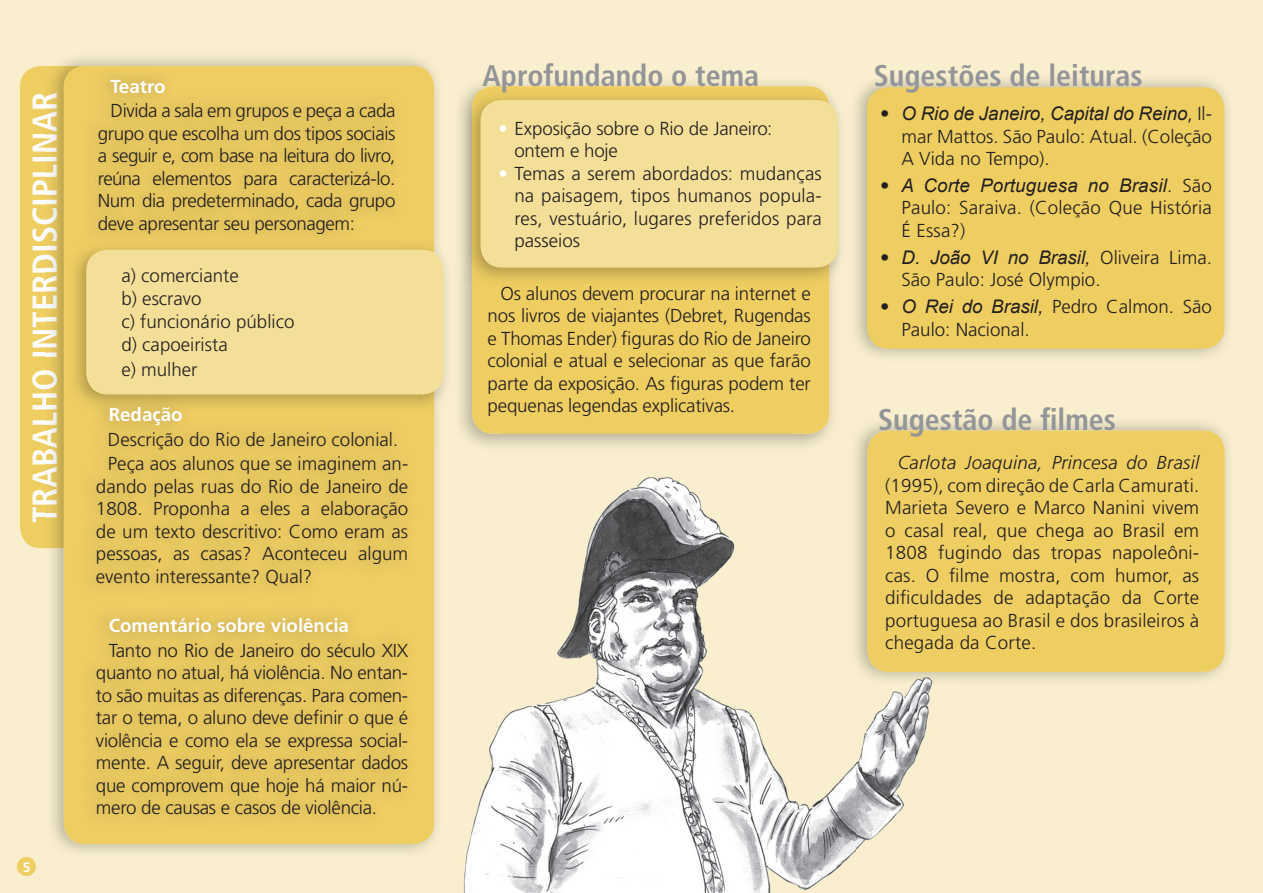
<style>
.page{position:relative;width:1263px;height:893px;background:#f9efce}
.page>*{position:absolute;margin:0;border:0;box-sizing:border-box;transform-origin:0 0}
.t1{font:700 condensed 34.5px "Frutiger";color:#fff}
.t2{font:700 condensed 30px "Frutiger LT Std";color:#939598}
.t3{font:300 18.75px/22.5px "Frutiger";color:#231f20;text-align:justify}
.t4{font:300 18.75px/22.5px "Frutiger LT Std";color:#231f20}
.t5{font:italic 18.75px "Arial";color:#231f20}
.t6{font:700 18.75px "Frutiger";color:#fff}
.t7{font:italic 300 18.75px "Frutiger";letter-spacing:.01em;color:#231f20}
.t8{font:700 13.5px "Frutiger";color:#fff}
.s1{font-family:"Frutiger";font-weight:300;font-style:normal}
.s2{color:#fff}
.s3{font-family:"Arial";font-weight:400;font-style:italic}
</style>
<div class="page">
<div style="left:17px;top:857px;width:19px;height:19px;background:#eecd61;border-radius:50%"></div>
<div style="left:20px;top:66px;width:77px;height:482px;background:#eecd61;border-radius:21px"></div>
<img style="left:46px;top:58px;width:392px;height:47px">
<img style="left:434px;top:105px;width:4px;height:135px">
<img style="left:395px;top:413px;width:43px;height:439px">
<img style="left:46px;top:66px;width:35px;height:482px">
<img style="left:45px;top:93px;width:12px;height:430px">
<div style="left:64px;top:66px;width:370px;height:778px;background:#eecd61;border-radius:21px"></div>
<img style="left:855px;top:79px;width:373px;height:278px">
<div style="left:867px;top:87px;width:357px;height:262px;background:#eecd61;border-radius:21px"></div>
<img style="left:855px;top:422px;width:373px;height:258px">
<div style="left:867px;top:431px;width:358px;height:241px;background:#eecd61;border-radius:21px"></div>
<img style="left:75px;top:240px;width:372px;height:173px">
<div style="left:86px;top:250px;width:358px;height:144px;background:#f4df98;border-radius:21px"></div>
<img style="left:79px;top:394px;width:338px;height:421px">
<img style="left:104px;top:394px;width:313px;height:1px">
<img style="left:463px;top:477px;width:393px;height:416px">
<img style="left:856px;top:686px;width:76px;height:164px">
<hr style="left:434px;top:452px;width:4px;height:400px;background:#ede4c4">
<img style="left:849px;top:452px;width:113px;height:234px">
<img style="left:867px;top:452px;width:95px;height:220px">
<img style="left:460px;top:83px;width:362px;height:46px">
<img style="left:791px;top:286px;width:42px;height:160px">
<div style="left:472px;top:86px;width:357px;height:348px;background:#eecd61;border-radius:21px"></div>
<img style="left:462px;top:90px;width:379px;height:196px">
<img style="left:472px;top:90px;width:357px;height:196px">
<div style="left:480px;top:100px;width:358px;height:168px;background:#f4df98;border-radius:21px"></div>
<svg style="left:1041px;top:422px;width:15px;height:8px"></svg>
<h1 class="t1" style="left:24px;top:523px;width:433px;rotate:-90deg">TRABALHO INTERDISCIPLINAR</h1>
<p class="t8" style="left:23px;top:859px;width:9px">5</p>
<h2 class="t2" style="left:483px;top:58px;width:278px">Aprofundando o tema</h2>
<h2 class="t2" style="left:874px;top:58px;width:270px">Sugestões de leituras</h2>
<p class="t6" style="left:111px;top:75px;width:56px">Teatro</p>
<p class="t3" style="left:98px;top:100px;width:299px;text-indent:13px">Divida a sala em grupos e peça a cada grupo que escolha um dos tipos sociais a seguir e, com base na leitura do livro, reúna elementos para caracterizá-lo.<br>Num dia predeterminado, cada grupo deve apresentar seu personagem:</p>
<p class="t5" style="left:880px;top:103px;width:333px"><span class="s1">•</span> O Rio de Janeiro, Capital do Reino<span class="s1">, Il-</span></p>
<p class="t4" style="left:514px;top:117px;width:259px;text-indent:-16px"><span class="s2">•</span> Exposição sobre o Rio de Janeiro: ontem e hoje</p>
<p class="t4" style="left:514px;top:162px;width:309px;text-align:justify;text-indent:-16px"><span class="s2">•</span> Temas a serem abordados: mudanças na paisagem, tipos humanos popula&shy;res, vestuário, lugares preferidos para passeios</p>
<p class="t3" style="left:488px;top:282px;width:325px;text-indent:13px">Os alunos devem procurar na internet e nos livros de viajantes (Debret, Rugendas e Thomas Ender) figuras do Rio de Janeiro colonial e atual e selecionar as que farão parte da exposição. As figuras podem ter pequenas legendas explicativas.</p>
<p class="t3" style="left:901px;top:125px;width:312px">mar Mattos. São Paulo: Atual. (Coleção<br>A Vida no Tempo).</p>
<p class="t5" style="left:880px;top:175px;width:333px"><span class="s1">•</span> A Corte Portuguesa no Brasil<span class="s1">. São</span></p>
<p class="t3" style="left:901px;top:197px;width:312px">Paulo: Saraiva. (Coleção Que História<br>É Essa?)</p>
<p class="t5" style="left:880px;top:247px;width:333px"><span class="s1">•</span> D. João VI no Brasil, <span class="s1">Oliveira Lima.</span></p>
<p class="t3" style="left:901px;top:269px;width:200px">São Paulo: José Olympio.</p>
<p class="t3" style="left:901px;top:296px;width:312px;text-indent:-21px">• <span class="s3">O Rei do Brasil,</span> Pedro Calmon. São<br>Paulo: Nacional.</p>
<p class="t3" style="left:121px;top:264px;width:174px;line-height:23.5px;text-align:left">a) comerciante<br>b) escravo<br>c) funcionário público d) capoeirista<br>e) mulher</p>
<p class="t6" style="left:109px;top:404px;width:75px">Redação</p>
<p class="t3" style="left:108px;top:427px;width:302px;line-height:24.6px">Descrição do Rio de Janeiro colonial.<br>Peça aos alunos que se imaginem an-</p>
<p class="t3" style="left:96px;top:475px;width:314px">dando pelas ruas do Rio de Janeiro de 1808. Proponha a eles a elaboração de um texto descritivo: Como eram as pessoas, as casas? Aconteceu algum evento interessante? Qual?</p>
<p class="t6" style="left:109px;top:614px;width:242px">Comentário sobre violência</p>
<p class="t3" style="left:96px;top:639px;width:314px;text-indent:13px">Tanto no Rio de Janeiro do século XIX quanto no atual, há violência. No entan&shy;to são muitas as diferenças. Para comen&shy;tar o tema, o aluno deve definir o que é violência e como ela se expressa social&shy;mente. A seguir, deve apresentar dados que comprovem que hoje há maior nú&shy;mero de causas e casos de violência.</p>
<h2 class="t2" style="left:878px;top:401px;width:239px">Sugestão de lmes</h2>
<p class="t7" style="left:898px;top:452px;width:303px">Carlota Joaquina, Princesa do Brasil</p>
<p class="t3" style="left:885px;top:474px;width:315px">(1995), com direção de Carla Camurati.<br>Marieta Severo e Marco Nanini vivem o casal real, que chega ao Brasil em 1808 fugindo das tropas napoleôni&shy;cas. O filme mostra, com humor, as dificuldades de adaptação da Corte portuguesa ao Brasil e dos brasileiros à chegada da Corte.</p>
</div>
